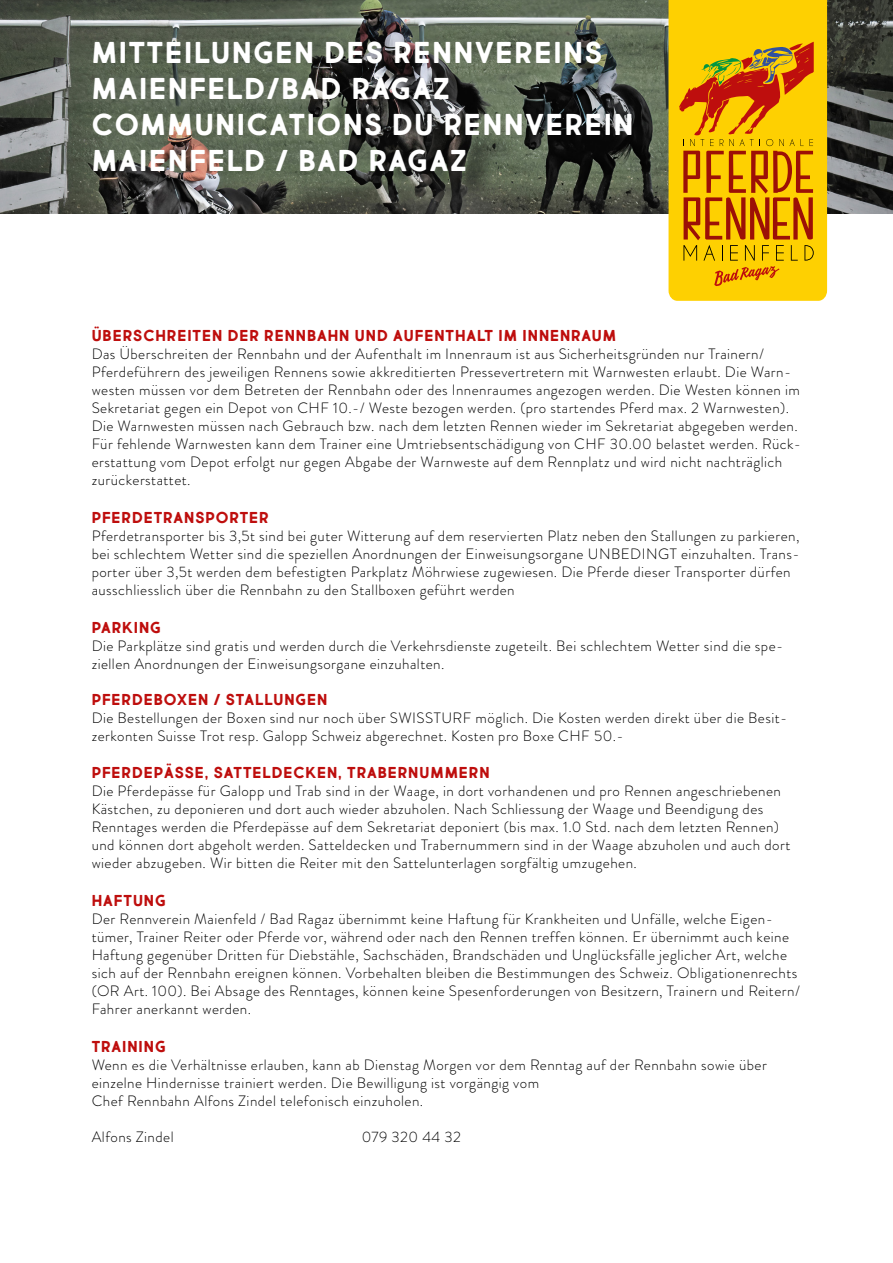
<style>
.page{position:relative;width:893px;height:1263px;background:#fff}
.page>*{position:absolute;margin:0;border:0;box-sizing:border-box;transform-origin:0 0}
.t1{font:30px/36px "Market Fresh Bold All Caps";letter-spacing:.06em;color:#fff}
.t2{font:15.75px "Market Fresh Bold All Caps";letter-spacing:.06em;color:#be0e0d}
.t3{font:300 15px/18px "Brandon Grotesque";letter-spacing:.03em;color:#000}
</style>
<div class="page">
<img style="left:0;top:0;width:893px;height:213px">
<svg style="left:668px;top:0;width:159px;height:301px;background:#face06"></svg>
<svg style="left:679px;top:42px;width:135px;height:244px;background:#e19805"></svg>
<h1 class="t1" style="left:92px;top:34px;width:543px">MITTEILUNGEN DES RENNVEREINS<br>MAIENFELD/BAD RAGAZ<br>COMMUNICATIONS DU RENNVEREIN<br>MAIENFELD / BAD RAGAZ</h1>
<p class="t2" style="left:92px;top:323px;width:526px">ÜBERSCHREITEN DER RENNBAHN UND AUFENTHALT IM INNENRAUM</p>
<p class="t3" style="left:92px;top:345px;width:711px">Das Überschreiten der Rennbahn und der Aufenthalt im Innenraum ist aus Sicherheitsgründen nur Trainern/ Pferdeführern des jeweiligen Rennens sowie akkreditierten Pressevertretern mit Warnwesten erlaubt. Die Warn&shy;westen müssen vor dem Betreten der Rennbahn oder des Innenraumes angezogen werden. Die Westen können im Sekretariat gegen ein Depot von CHF 10.-/ Weste bezogen werden. (pro startendes Pferd max. 2 Warnwesten).<br>Die Warnwesten müssen nach Gebrauch bzw. nach dem letzten Rennen wieder im Sekretariat abgegeben werden.<br>Für fehlende Warnwesten kann dem Trainer eine Umtriebsentschädigung von CHF 30.00 belastet werden. Rück&shy;erstattung vom Depot erfolgt nur gegen Abgabe der Warnweste auf dem Rennplatz und wird nicht nachträglich zurückerstattet.</p>
<p class="t2" style="left:92px;top:505px;width:178px">PFERDETRANSPORTER</p>
<p class="t3" style="left:92px;top:527px;width:709px">Pferdetransporter bis 3,5t sind bei guter Witterung auf dem reservierten Platz neben den Stallungen zu parkieren, bei schlechtem Wetter sind die speziellen Anordnungen der Einweisungsorgane UNBEDINGT einzuhalten. Trans&shy;porter über 3,5t werden dem befestigten Parkplatz Möhrwiese zugewiesen. Die Pferde dieser Transporter dürfen ausschliesslich über die Rennbahn zu den Stallboxen geführt werden</p>
<p class="t2" style="left:92px;top:615px;width:71px">PARKING</p>
<p class="t3" style="left:92px;top:636px;width:693px">Die Parkplätze sind gratis und werden durch die Verkehrsdienste zugeteilt. Bei schlechtem Wetter sind die spe&shy;ziellen Anordnungen der Einweisungsorgane einzuhalten.</p>
<p class="t2" style="left:92px;top:688px;width:237px">PFERDEBOXEN / STALLUNGEN</p>
<p class="t3" style="left:92px;top:709px;width:697px">Die Bestellungen der Boxen sind nur noch über SWISSTURF möglich. Die Kosten werden direkt über die Besit&shy;zerkonten Suisse Trot resp. Galopp Schweiz abgerechnet. Kosten pro Boxe CHF 50.-</p>
<p class="t2" style="left:92px;top:761px;width:399px">PFERDEPÄSSE, SATTELDECKEN, TRABERNUMMERN</p>
<p class="t3" style="left:92px;top:782px;width:700px">Die Pferdepässe für Galopp und Trab sind in der Waage, in dort vorhandenen und pro Rennen angeschriebenen Kästchen, zu deponieren und dort auch wieder abzuholen. Nach Schliessung der Waage und Beendigung des Renntages werden die Pferdepässe auf dem Sekretariat deponiert (bis max. 1.0 Std. nach dem letzten Rennen) und können dort abgeholt werden. Satteldecken und Trabernummern sind in der Waage abzuholen und auch dort wieder abzugeben. Wir bitten die Reiter mit den Sattelunterlagen sorgfältig umzugehen.</p>
<p class="t2" style="left:92px;top:889px;width:76px">HAFTUNG</p>
<p class="t3" style="left:92px;top:910px;width:710px">Der Rennverein Maienfeld / Bad Ragaz übernimmt keine Haftung für Krankheiten und Unfälle, welche Eigen&shy;tümer, Trainer Reiter oder Pferde vor, während oder nach den Rennen treffen können. Er übernimmt auch keine Haftung gegenüber Dritten für Diebstähle, Sachschäden, Brandschäden und Unglücksfälle jeglicher Art, welche sich auf der Rennbahn ereignen können. Vorbehalten bleiben die Bestimmungen des Schweiz. Obligationenrechts (OR Art. 100). Bei Absage des Renntages, können keine Spesenforderungen von Besitzern, Trainern und Reitern/ Fahrer anerkannt werden.</p>
<p class="t2" style="left:92px;top:1034px;width:76px">TRAINING</p>
<p class="t3" style="left:92px;top:1056px;width:677px">Wenn es die Verhältnisse erlauben, kann ab Dienstag Morgen vor dem Renntag auf der Rennbahn sowie über einzelne Hindernisse trainiert werden. Die Bewilligung ist vorgängig vom<br>Chef Rennbahn Alfons Zindel telefonisch einzuholen.</p>
<p class="t3" style="left:92px;top:1128px;width:83px">Alfons Zindel</p>
<p class="t3" style="left:362px;top:1128px;width:101px">079 320 44 32</p>
</div>
